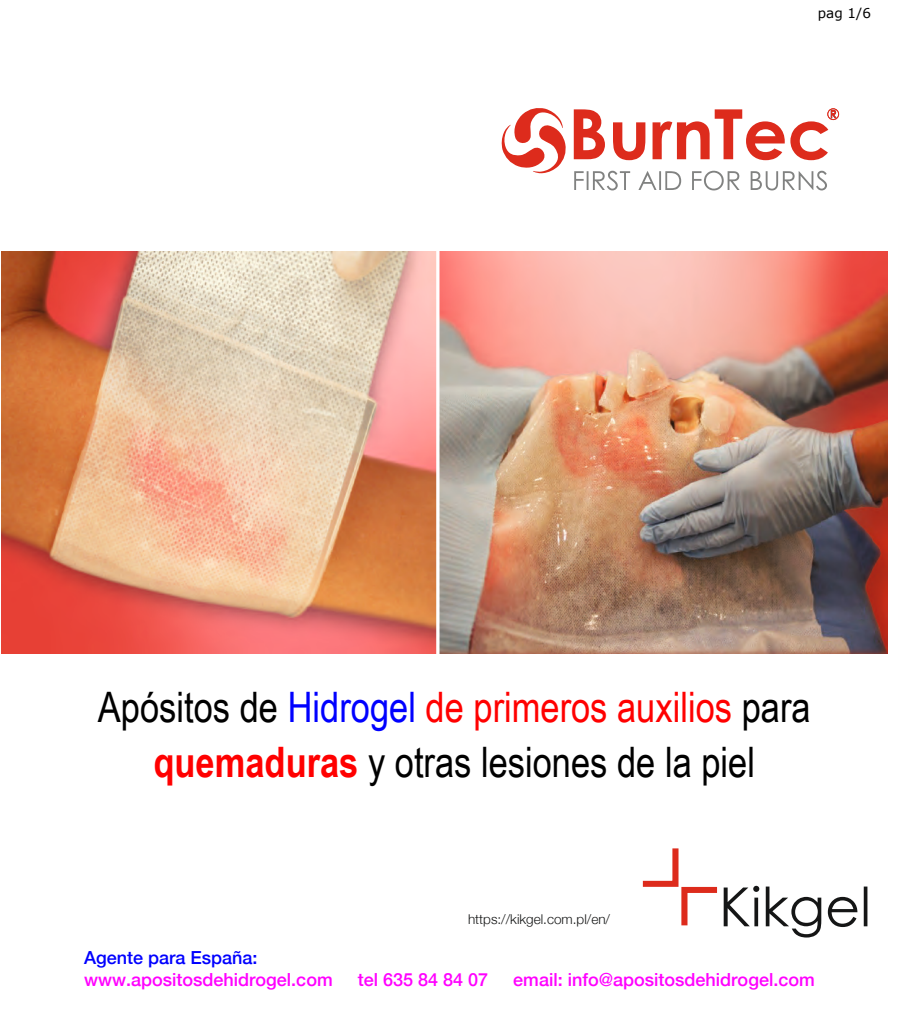
<style>
.page{position:relative;width:898px;height:1028px;background:#fff}
.page>*{position:absolute;margin:0;border:0;box-sizing:border-box;transform-origin:0 0}
.t1{font:42px/54.4px "Arial Narrow";color:#000;text-align:center}
.t2{font:500 18px "Helvetica Neue";color:#f0f}
.t3{font:500 18px "Helvetica Neue";color:#00f}
.t4{font:300 13.5px "Helvetica Neue";color:#151616}
.t5{font:13.5px "Verdana";color:#000}
.s1{color:#00f}
.s2{color:#f00}
.s3{font-weight:700;color:#f00}
</style>
<div class="page">
<img style="left:439px;top:252px;width:447px;height:401px">
<svg style="left:501px;top:108px;width:65px;height:65px"></svg>
<svg style="left:573px;top:108px;width:265px;height:52px"></svg>
<svg style="left:574px;top:171px;width:252px;height:19px"></svg>
<img style="left:2px;top:252px;width:434px;height:401px">
<div style="left:436px;top:229px;width:3px;height:438px;border:2px solid #fff"></div>
<svg style="left:642px;top:848px;width:225px;height:89px"></svg>
<p class="t5" style="left:817px;top:4px;width:54px">pag 1/6</p>
<p class="t1" style="left:98px;top:678px;width:714px">Apósitos de <span class="s1">Hidrogel</span> <span class="s2">de primeros auxilios</span> para <span class="s3">quemaduras</span> y otras lesiones de la piel</p>
<p class="t4" style="left:468px;top:907px;width:143px">https://kikgel.com.pl/en/</p>
<p class="t3" style="left:84px;top:943px;width:175px">Agente para España:</p>
<p class="t2" style="left:84px;top:965px;width:250px">www.apositosdehidrogel.com</p>
<p class="t2" style="left:357px;top:965px;width:132px">tel 635 84 84 07</p>
<p class="t2" style="left:513px;top:965px;width:303px">email: info@apositosdehidrogel.com</p>
</div>
